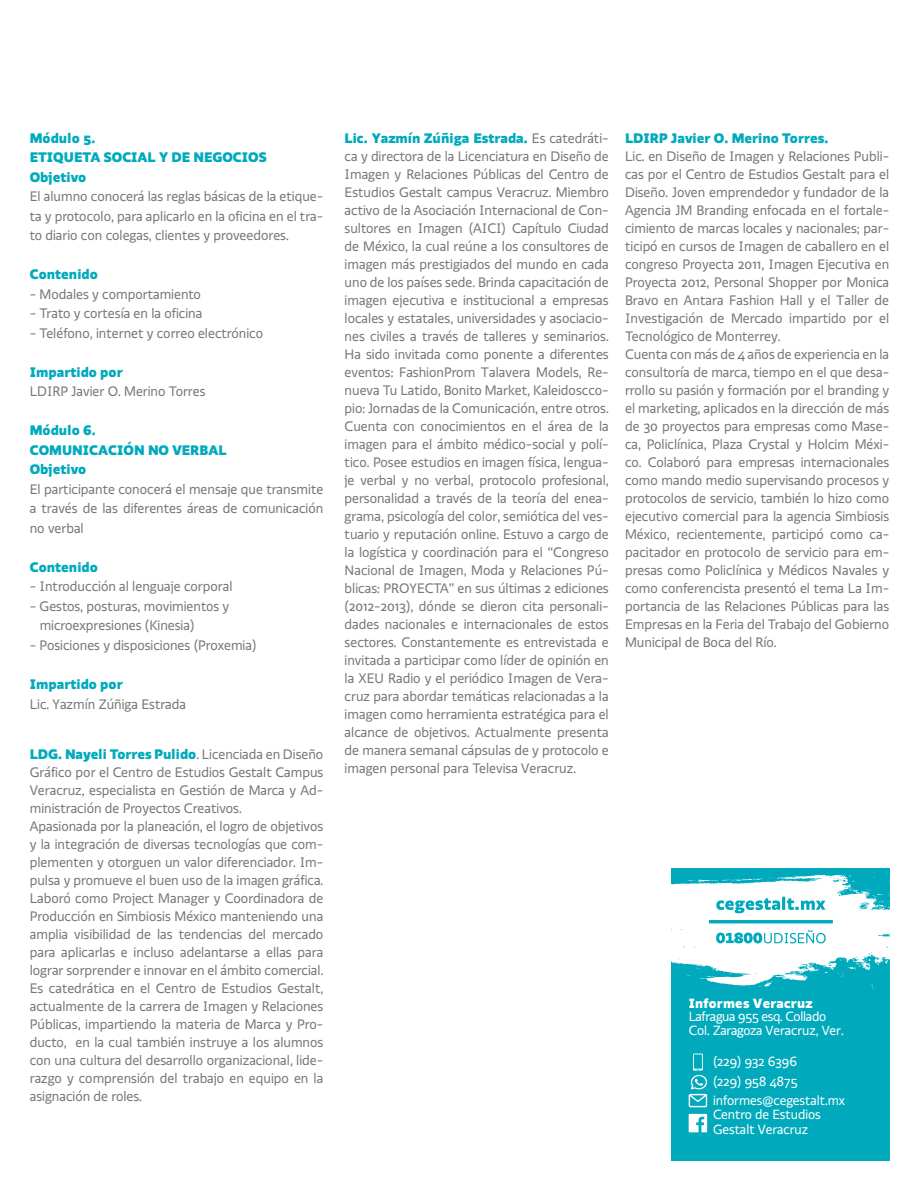
<style>
.page{position:relative;width:919px;height:1191px;background:#fff}
.page>*{position:absolute;margin:0;border:0;box-sizing:border-box;transform-origin:0 0}
.t1{font:15px/18px "Gestalt";color:#78787a}
.t2{font:800 15px/19.5px "Gestalt";color:#00aabc}
.t3{font:14.55px/14.5px "Gestalt";color:#fff}
.t4{font:14.55px/13.8px "Gestalt";letter-spacing:-.02em;color:#fff}
.t5{font:14.55px/19.4px "Gestalt";color:#fff}
.t6{font:800 14.55px "Gestalt";letter-spacing:.02em;color:#fff}
.s1{font-weight:800;color:#00aabc}
</style>
<div class="page">
<div style="left:670px;top:868px;width:219px;height:293px;background:#00aabc"></div>
<svg style="left:688px;top:1113px;width:19px;height:19px"></svg>
<svg style="left:688px;top:1053px;width:19px;height:54px"></svg>
<svg style="left:670px;top:874px;width:219px;height:114px"></svg>
<div style="left:817px;top:934px;width:7px;height:8px;background:#fff;border-radius:50%"></div>
<p class="t2" style="left:30px;top:128px;width:238px">Módulo 5.<br>ETIQUETA SOCIAL Y DE NEGOCIOS<br>Objetivo</p>
<p class="t1" style="left:30px;top:186px;width:295px;line-height:19.5px;text-align:justify">El alumno conocerá las reglas básicas de la etique&shy;ta y protocolo, para aplicarlo en la oficina en el tra&shy;to diario con colegas, clientes y proveedores.</p>
<p class="t2" style="left:30px;top:265px;width:70px">Contenido</p>
<p class="t1" style="left:30px;top:285px;width:173px">- Modales y comportamiento</p>
<p class="t1" style="left:30px;top:304px;width:174px">- Trato y cortesía en la oficina</p>
<p class="t1" style="left:30px;top:324px;width:235px">- Teléfono, internet y correo electrónico</p>
<p class="t2" style="left:30px;top:362px;width:94px">Impartido por</p>
<p class="t1" style="left:30px;top:382px;width:177px">LDIRP Javier O. Merino Torres</p>
<p class="t2" style="left:30px;top:421px;width:198px">Módulo 6.<br>COMUNICACIÓN NO VERBAL<br>Objetivo</p>
<p class="t1" style="left:30px;top:479px;width:295px;line-height:19.5px;text-align:justify">El participante conocerá el mensaje que transmite a través de las diferentes áreas de comunicación no verbal</p>
<p class="t2" style="left:30px;top:557px;width:70px">Contenido</p>
<p class="t1" style="left:30px;top:577px;width:204px">- Introducción al lenguaje corporal</p>
<p class="t1" style="left:40px;top:596px;width:191px;line-height:19.5px;text-indent:-10px">- Gestos, posturas, movimientos y microexpresiones (Kinesia)</p>
<p class="t1" style="left:30px;top:636px;width:228px">- Posiciones y disposiciones (Proxemia)</p>
<p class="t2" style="left:30px;top:674px;width:94px">Impartido por</p>
<p class="t1" style="left:30px;top:694px;width:158px">Lic. Yazmín Zúñiga Estrada</p>
<p class="t1" style="left:30px;top:744px;width:295px"><span class="s1">LDG. Nayeli Torres Pulido</span>. Licenciada en Diseño Gráfico por el Centro de Estudios Gestalt Campus Veracruz, especialista en Gestión de Marca y Ad&shy;ministración de Proyectos Creativos.<br>Apasionada por la planeación, el logro de objetivos y la integración de diversas tecnologías que com&shy;plementen y otorguen un valor diferenciador. Im&shy;pulsa y promueve el buen uso de la imagen gráfica.<br>Laboró como Project Manager y Coordinadora de Producción en Simbiosis México manteniendo una amplia visibilidad de las tendencias del mercado para aplicarlas e incluso adelantarse a ellas para lograr sorprender e innovar en el ámbito comercial.<br>Es catedrática en el Centro de Estudios Gestalt, actualmente de la carrera de Imagen y Relaciones Públicas, impartiendo la materia de Marca y Pro&shy;ducto, en la cual también instruye a los alumnos con una cultura del desarrollo organizacional, lide&shy;razgo y comprensión del trabajo en equipo en la asignación de roles.</p>
<p class="t1" style="left:344px;top:129px;width:265px;text-align:justify"><span class="s1">Lic. Yazmín Zúñiga Estrada.</span> Es catedráti&shy;ca y directora de la Licenciatura en Diseño de Imagen y Relaciones Públicas del Centro de Estudios Gestalt campus Veracruz. Miembro activo de la Asociación Internacional de Con&shy;sultores en Imagen (AICI) Capítulo Ciudad de México, la cual reúne a los consultores de imagen más prestigiados del mundo en cada uno de los países sede. Brinda capacitación de imagen ejecutiva e institucional a empresas locales y estatales, universidades y asociacio&shy;nes civiles a través de talleres y seminarios.<br>Ha sido invitada como ponente a diferentes eventos: FashionProm Talavera Models, Re&shy;nueva Tu Latido, Bonito Market, Kaleidoscco&shy;pio: Jornadas de la Comunicación, entre otros.<br>Cuenta con conocimientos en el área de la imagen para el ámbito médico-social y polí&shy;tico. Posee estudios en imagen física, lengua&shy;je verbal y no verbal, protocolo profesional, personalidad a través de la teoría del enea&shy;grama, psicología del color, semiótica del ves&shy;tuario y reputación online. Estuvo a cargo de la logística y coordinación para el “Congreso Nacional de Imagen, Moda y Relaciones Pú&shy;blicas: PROYECTA” en sus últimas 2 ediciones (2012-2013), dónde se dieron cita personali&shy;dades nacionales e internacionales de estos sectores. Constantemente es entrevistada e invitada a participar como líder de opinión en la XEU Radio y el periódico Imagen de Vera&shy;cruz para abordar temáticas relacionadas a la imagen como herramienta estratégica para el alcance de objetivos. Actualmente presenta de manera semanal cápsulas de y protocolo e imagen personal para Televisa Veracruz.</p>
<p class="t2" style="left:625px;top:128px;width:205px">LDIRP Javier O. Merino Torres.</p>
<p class="t1" style="left:625px;top:147px;width:266px">Lic. en Diseño de Imagen y Relaciones Publi&shy;cas por el Centro de Estudios Gestalt para el Diseño. Joven emprendedor y fundador de la Agencia JM Branding enfocada en el fortale&shy;cimiento de marcas locales y nacionales; par&shy;ticipó en cursos de Imagen de caballero en el congreso Proyecta 2011, Imagen Ejecutiva en Proyecta 2012, Personal Shopper por Monica Bravo en Antara Fashion Hall y el Taller de Investigación de Mercado impartido por el Tecnológico de Monterrey.<br>Cuenta con más de 4 años de experiencia en la consultoría de marca, tiempo en el que desa&shy;rrollo su pasión y formación por el branding y el marketing, aplicados en la dirección de más de 30 proyectos para empresas como Mase&shy;ca, Policlínica, Plaza Crystal y Holcim Méxi&shy;co. Colaboró para empresas internacionales como mando medio supervisando procesos y protocolos de servicio, también lo hizo como ejecutivo comercial para la agencia Simbiosis México, recientemente, participó como ca&shy;pacitador en protocolo de servicio para em&shy;presas como Policlínica y Médicos Navales y como conferencista presentó el tema La Im&shy;portancia de las Relaciones Públicas para las Empresas en la Feria del Trabajo del Gobierno Municipal de Boca del Río.</p>
<p class="t6" style="left:688px;top:994px;width:125px">Informes Veracruz</p>
<p class="t4" style="left:688px;top:1009px;width:156px">Lafragua 955 esq. Collado<br>Col. Zaragoza Veracruz, Ver.</p>
<p class="t5" style="left:713px;top:1051px;width:86px">(229) 932 6396 (229) 958 4875</p>
<p class="t3" style="left:713px;top:1092px;width:134px">informes@cegestalt.mx<br>Centro de Estudios<br>Gestalt Veracruz</p>
</div>
